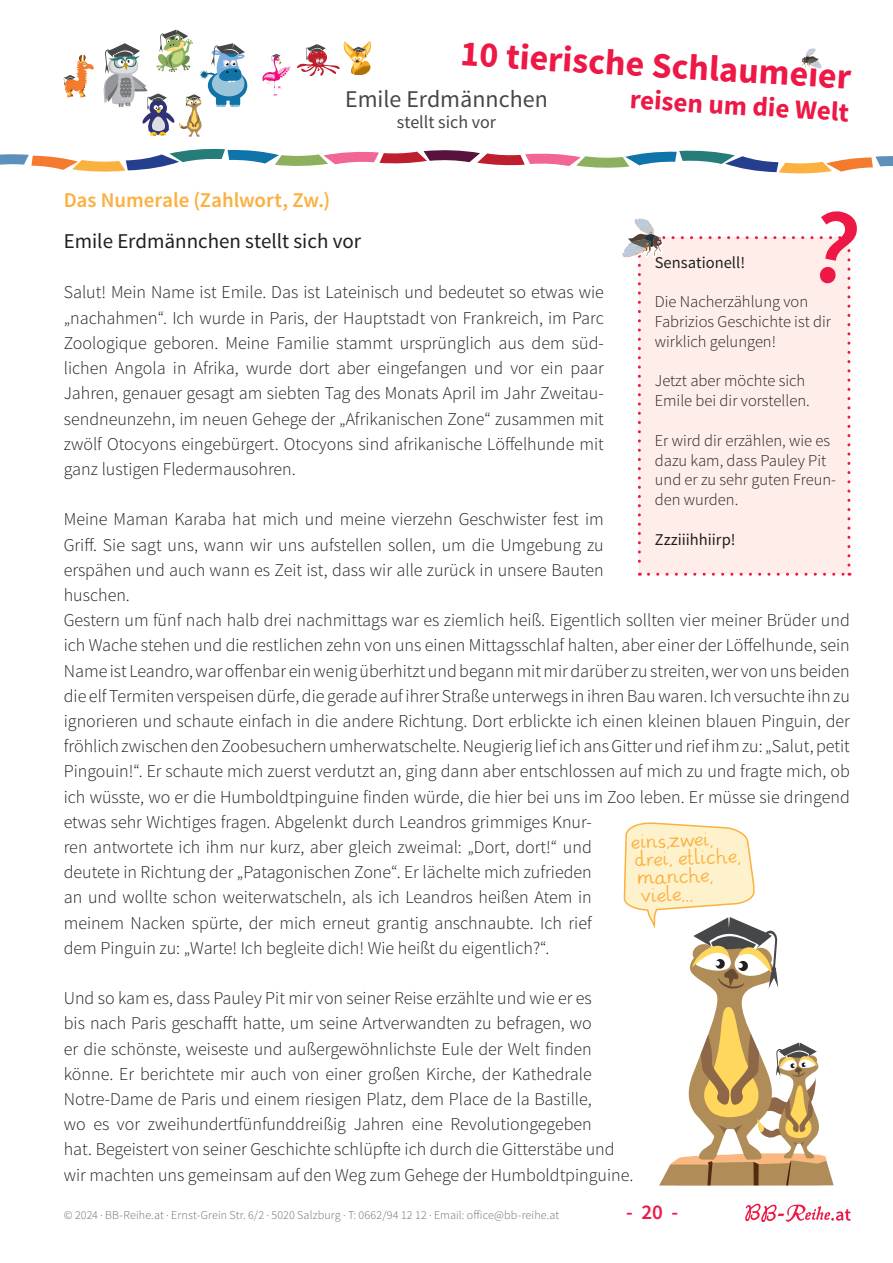
<style>
.page{position:relative;width:893px;height:1263px;background:#fff}
.page>*{position:absolute;margin:0;border:0;box-sizing:border-box;transform-origin:0 0}
.t1{font:700 36px "Source Sans Pro";color:#ed1845}
.t2{font:700 27px "Source Sans Pro";color:#ed1845}
.t3{font:24px "Source Sans Pro";color:#464748}
.t4{font:21px/18px "Grundschrift";color:#fbb03f}
.t5{font:21px "Source Sans Pro";color:#231f20}
.t6{font:600 21px "Source Sans Pro";letter-spacing:-.005em;color:#fbb03f}
.t7{font:600 21px "Source Sans Pro";color:#ed1845}
.t8{font:300 18px/25.2px "Source Sans Pro";color:#231f20}
.t9{font:18px "Source Sans Pro";color:#464748}
.t10{font:300 16.5px/19.8px "Source Sans Pro";color:#231f20}
.t11{font:16.5px "Source Sans Pro";color:#231f20}
.t12{font:300 12px "Source Sans Pro";letter-spacing:.01em;color:#6c6d70}
</style>
<div class="page">
<svg style="left:64px;top:54px;width:30px;height:43px"></svg>
<svg style="left:262px;top:54px;width:29px;height:42px"></svg>
<svg style="left:103px;top:30px;width:144px;height:107px"></svg>
<svg style="left:297px;top:41px;width:74px;height:35px"></svg>
<svg style="left:802px;top:48px;width:20px;height:21px"></svg>
<svg style="left:0;top:148px;width:893px;height:26px"></svg>
<svg style="left:745px;top:1203px;width:106px;height:20px"></svg>
<svg style="left:623px;top:822px;width:211px;height:363px"></svg>
<svg style="left:622px;top:218px;width:230px;height:358px"></svg>
<h1 class="t1" style="left:462px;top:29px;width:393px;rotate:4deg">10 tierische Schlaumeier</h1>
<h2 class="t2" style="left:631px;top:81px;width:221px;rotate:4deg">reisen um die Welt</h2>
<h3 class="t3" style="left:345px;top:84px;width:204px">Emile Erdmännchen</h3>
<p class="t9" style="left:397px;top:111px;width:101px">stellt sich vor</p>
<p class="t6" style="left:64px;top:187px;width:268px">Das Numerale (Zahlwort, Zw.)</p>
<p class="t5" style="left:64px;top:228px;width:299px">Emile Erdmännchen stellt sich vor</p>
<p class="t8" style="left:64px;top:280px;width:542px;text-align:justify">Salut! Mein Name ist Emile. Das ist Lateinisch und bedeutet so etwas wie „nachahmen“. Ich wurde in Paris, der Hauptstadt von Frankreich, im Parc Zoologique geboren. Meine Familie stammt ursprünglich aus dem süd&shy;lichen Angola in Afrika, wurde dort aber eingefangen und vor ein paar Jahren, genauer gesagt am siebten Tag des Monats April im Jahr Zweitau&shy;sendneunzehn, im neuen Gehege der „Afrikanischen Zone“ zusammen mit zwölf Otocyons eingebürgert. Otocyons sind afrikanische Löffelhunde mit ganz lustigen Fledermausohren.</p>
<p class="t8" style="left:64px;top:507px;width:788px">Meine Maman Karaba hat mich und meine vierzehn Geschwister fest im<br>Griff. Sie sagt uns, wann wir uns aufstellen sollen, um die Umgebung zu<br>erspähen und auch wann es Zeit ist, dass wir alle zurück in unsere Bauten<br>huschen.<br>Gestern um fünf nach halb drei nachmittags war es ziemlich heiß. Eigentlich sollten vier meiner Brüder und ich Wache stehen und die restlichen zehn von uns einen Mittagsschlaf halten, aber einer der Löffelhunde, sein Name ist Leandro, war offenbar ein wenig überhitzt und begann mit mir darüber zu streiten, wer von uns beiden die elf Termiten verspeisen dürfe, die gerade auf ihrer Straße unterwegs in ihren Bau waren. Ich versuchte ihn zu ignorieren und schaute einfach in die andere Richtung. Dort erblickte ich einen kleinen blauen Pinguin, der fröhlich zwischen den Zoobesuchern umherwatschelte. Neugierig lief ich ans Gitter und rief ihm zu: „Salut, petit Pingouin!“. Er schaute mich zuerst verdutzt an, ging dann aber entschlossen auf mich zu und fragte mich, ob ich wüsste, wo er die Humboldtpinguine finden würde, die hier bei uns im Zoo leben. Er müsse sie dringend etwas sehr Wichtiges fragen. Abgelenkt durch Leandros grimmiges Knur-<br>ren antwortete ich ihm nur kurz, aber gleich zweimal: „Dort, dort!“ und<br>deutete in Richtung der „Patagonischen Zone“. Er lächelte mich zufrieden<br>an und wollte schon weiterwatscheln, als ich Leandros heißen Atem in<br>meinem Nacken spürte, der mich erneut grantig anschnaubte. Ich rief<br>dem Pinguin zu: „Warte! Ich begleite dich! Wie heißt du eigentlich?“.</p>
<p class="t8" style="left:64px;top:986px;width:571px">Und so kam es, dass Pauley Pit mir von seiner Reise erzählte und wie er es<br>bis nach Paris geschafft hatte, um seine Artverwandten zu befragen, wo<br>er die schönste, weiseste und außergewöhnlichste Eule der Welt finden könne. Er berichtete mir auch von einer großen Kirche, der Kathedrale Notre-Dame de Paris und einem riesigen Platz, dem Place de la Bastille,<br>wo es vor zweihundertfünfunddreißig Jahren eine Revolutiongegeben<br>hat. Begeistert von seiner Geschichte schlüpfte ich durch die Gitterstäbe und wir machten uns gemeinsam auf den Weg zum Gehege der Humboldtpinguine.</p>
<p class="t11" style="left:655px;top:252px;width:92px">Sensationell!</p>
<p class="t10" style="left:655px;top:292px;width:178px">Die Nacherzählung von<br>Fabrizios Geschichte ist dir wirklich gelungen!</p>
<p class="t10" style="left:655px;top:371px;width:156px">Jetzt aber möchte sich<br>Emile bei dir vorstellen.</p>
<p class="t10" style="left:655px;top:430px;width:183px">Er wird dir erzählen, wie es dazu kam, dass Pauley Pit und er zu sehr guten Freun&shy;den wurden.</p>
<p class="t11" style="left:655px;top:529px;width:82px">Zzziiihhiirp!</p>
<p class="t4" style="left:631px;top:834px;width:111px;rotate:-2deg">eins,zwei, drei, etliche, manche, viele...</p>
<p class="t12" style="left:64px;top:1207px;width:497px">© 2024 . BB-Reihe.at . Ernst-Grein Str. 6/2 . 5020 Salzburg . T: 0662/94 12 12 . Email: office@bb-reihe.at</p>
<p class="t7" style="left:626px;top:1199px;width:54px">- 20 -</p>
</div>
